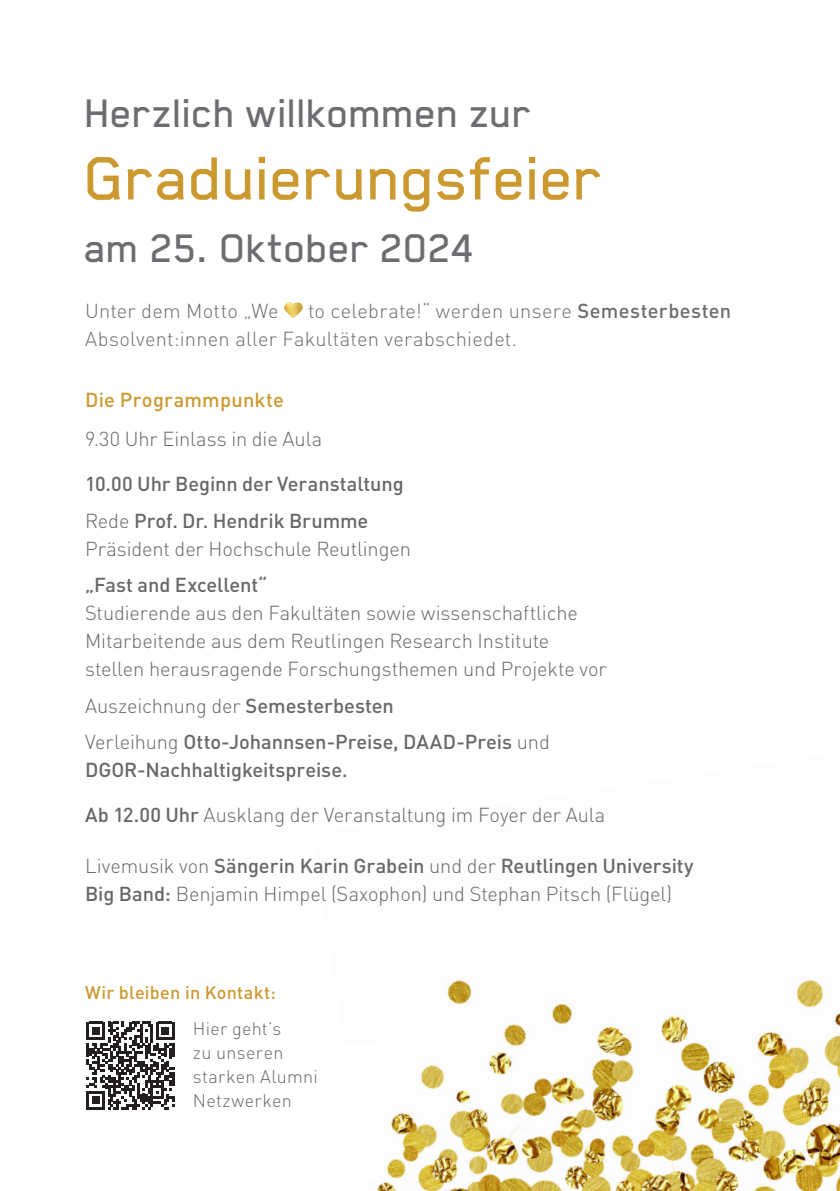
<style>
.page{position:relative;width:840px;height:1191px;background:#fff}
.page>*{position:absolute;margin:0;border:0;box-sizing:border-box;transform-origin:0 0}
.Überschrift_2{font:500 70px "Blender Pro";letter-spacing:-.01em;color:#cc9930}
.Überschrift_2-2{font:500 46px "Blender Pro";letter-spacing:-.005em;color:#6c6d70}
.Programmpunktbeschreibung{font:300 20px/28px "DINOT";letter-spacing:-.005em;color:#666869}
.Programmpunktbeschreibung-2{font:500 20px/28px "DINOT";letter-spacing:-.005em;color:#666869}
.Absatzformat_1{font:300 20px/28px "DINOT";letter-spacing:.01em;color:#6c6d70}
.Programmpunktbeschreibung-3{font:500 20px "DINOT";letter-spacing:.01em;color:#cc9930}
.Programmpunktbeschreibung-4{font:300 18px/24px "DINOT";letter-spacing:.015em;color:#666869}
.Programmpunktbeschreibung-5{font:500 18px "DINOT";letter-spacing:.015em;color:#cc9930}
.s1{font-weight:500}
.s2{font-weight:300}
</style>
<div class="page">
<img style="left:376px;top:980px;width:463px;height:211px">
<div style="left:346px;top:1044px;width:32px;height:135px;background:#fff"></div>
<img style="left:284px;top:303px;width:18px;height:15px">
<svg style="left:86px;top:1021px;width:88px;height:88px"></svg>
<p class="Überschrift_2-2" style="left:85px;top:89px;width:448px">Herzlich willkommen zur</p>
<p class="Überschrift_2" style="left:85px;top:141px;width:519px">Graduierungsfeier</p>
<p class="Überschrift_2-2" style="left:85px;top:223px;width:391px">am 25. Oktober 2024</p>
<p class="Absatzformat_1" style="left:85px;top:296px;width:647px;text-indent:223px">to celebrate!“ werden unsere <span class="s1">Semesterbesten<br></span>Absolvent:innen aller Fakultäten verabschiedet.</p>
<p class="Absatzformat_1" style="left:85px;top:296px;width:195px">Unter dem Motto „We</p>
<p class="Programmpunktbeschreibung-3" style="left:85px;top:386px;width:200px">Die Programmpunkte</p>
<p class="Programmpunktbeschreibung" style="left:85px;top:424px;width:238px">9.30 Uhr Einlass in die Aula</p>
<p class="Programmpunktbeschreibung-2" style="left:85px;top:469px;width:320px">10.00 Uhr Beginn der Veranstaltung</p>
<p class="Programmpunktbeschreibung" style="left:85px;top:505px;width:327px">Rede <span class="s1">Prof. Dr. Hendrik Brumme<br></span>Präsident der Hochschule Reutlingen</p>
<p class="Programmpunktbeschreibung" style="left:85px;top:570px;width:523px"><span class="s1">„Fast and Excellent“<br></span>Studierende aus den Fakultäten sowie wissenschaftliche Mitarbeitende aus dem Reutlingen Research Institute stellen herausragende Forschungsthemen und Projekte vor</p>
<p class="Programmpunktbeschreibung" style="left:85px;top:690px;width:310px">Auszeichnung der <span class="s1">Semesterbesten</span></p>
<p class="Programmpunktbeschreibung-2" style="left:85px;top:727px;width:466px"><span class="s2">Verleihung</span> Otto-Johannsen-Preise, DAAD-Preis <span class="s2">und<br></span>DGOR-Nachhaltigkeitspreise.</p>
<p class="Programmpunktbeschreibung" style="left:85px;top:800px;width:521px"><span class="s1">Ab 12.00 Uhr</span> Ausklang der Veranstaltung im Foyer der Aula</p>
<p class="Programmpunktbeschreibung" style="left:85px;top:850px;width:609px">Livemusik von <span class="s1">Sängerin Karin Grabein</span> und der <span class="s1">Reutlingen University<br>Big Band:</span> Benjamin Himpel (Saxophon) und Stephan Pitsch (Flügel)</p>
<p class="Programmpunktbeschreibung-5" style="left:85px;top:980px;width:192px">Wir bleiben in Kontakt:</p>
<p class="Programmpunktbeschreibung-4" style="left:193px;top:1015px;width:126px">Hier geht’s<br>zu unseren starken Alumni<br>Netzwerken</p>
</div>
